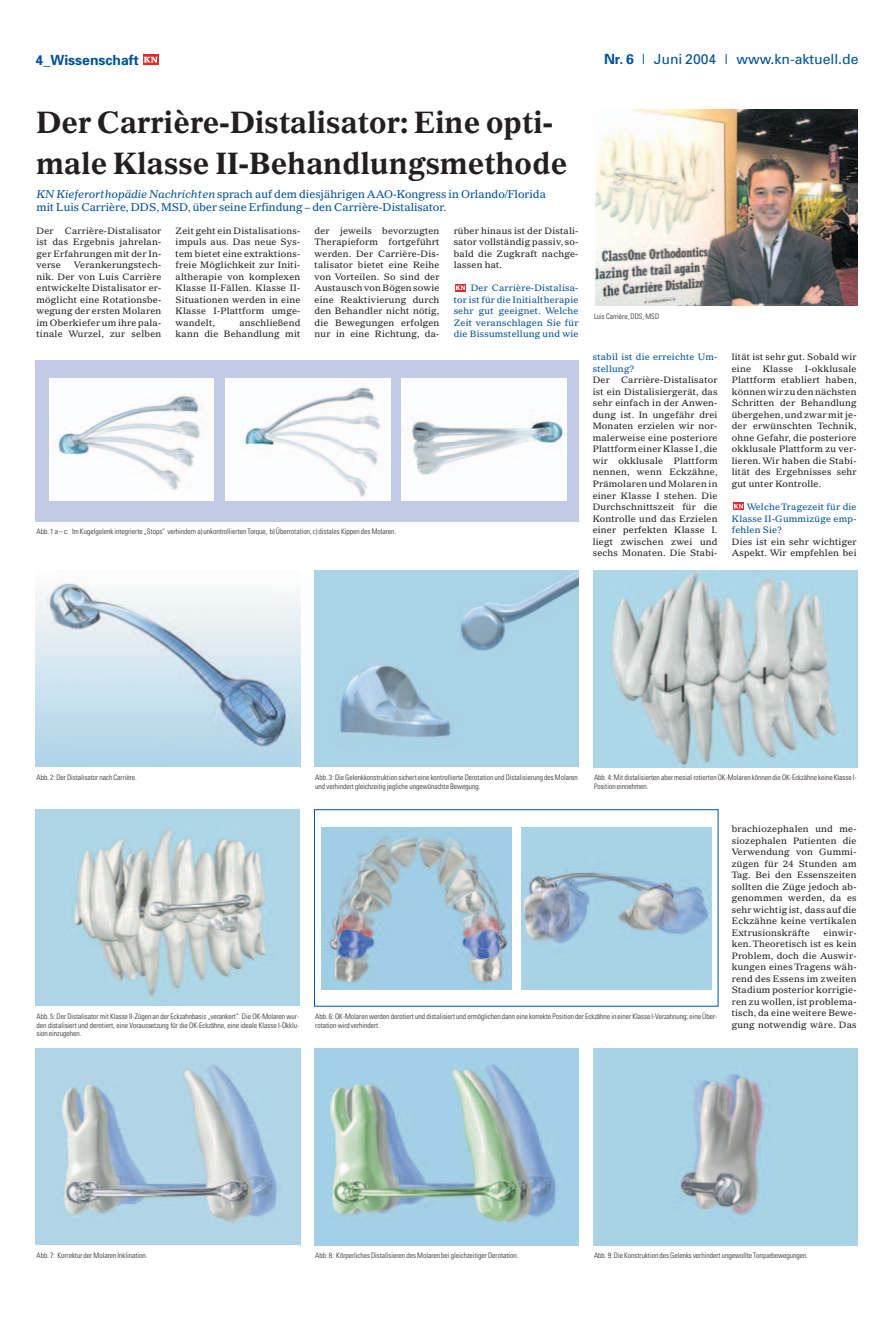
<style>
.page{position:relative;width:893px;height:1333px;background:#fff}
.page>*{position:absolute;margin:0;border:0;box-sizing:border-box;transform-origin:0 0}
.t1{font:700 30px/40.5px "Gazette LH";color:#231f20}
.t2{font:14px "Univers";color:#01529a}
.t3{font:700 14px "Univers";color:#01529a}
.t4{font:11px/13.2px "Gazette LH";color:#01529a}
.t5{font:9px/11.5px "Gazette LH";letter-spacing:.02em;color:#231f20;text-align:justify}
.t6{font:9px/11.5px "Gazette LH";letter-spacing:.02em;color:#01529a;text-align:justify}
.t7{font:300 condensed 7.5px/8.8px "Univers";color:#231f20}
.s1{font-weight:700}
.s2{font-style:italic}
</style>
<div class="page">
<svg style="left:143px;top:54px;width:16px;height:10px"></svg>
<svg style="left:144px;top:57px;width:14px;height:6px"></svg>
<svg style="left:733px;top:502px;width:11px;height:8px"></svg>
<svg style="left:734px;top:504px;width:9px;height:4px"></svg>
<svg style="left:455px;top:284px;width:11px;height:7px"></svg>
<svg style="left:455px;top:286px;width:10px;height:4px"></svg>
<img style="left:596px;top:110px;width:262px;height:196px">
<img style="left:36px;top:580px;width:264px;height:187px">
<img style="left:593px;top:571px;width:265px;height:196px">
<img style="left:36px;top:809px;width:264px;height:197px">
<div style="left:314px;top:809px;width:404px;height:197px;border:1px solid #01529a"></div>
<img style="left:314px;top:571px;width:265px;height:196px">
<img style="left:314px;top:1048px;width:265px;height:197px">
<div style="left:36px;top:360px;width:543px;height:161px;background:#c3cbe4"></div>
<img style="left:49px;top:378px;width:165px;height:122px">
<img style="left:402px;top:378px;width:164px;height:122px">
<img style="left:226px;top:378px;width:164px;height:122px">
<img style="left:322px;top:827px;width:189px;height:162px">
<img style="left:521px;top:827px;width:190px;height:162px">
<img style="left:36px;top:1048px;width:264px;height:197px">
<img style="left:593px;top:1048px;width:265px;height:197px">
<h2 class="t3" style="left:36px;top:54px;width:105px">4_Wissenschaft</h2>
<h2 class="t2" style="left:604px;top:54px;width:256px"><span class="s1">Nr. 6</span> | Juni 2004 | www.kn-aktuell.de</h2>
<h1 class="t1" style="left:37px;top:105px;width:532px">Der Carrière-Distalisator: Eine opti&shy;male Klasse II-Behandlungsmethode</h1>
<p class="t4" style="left:37px;top:189px;width:511px"><span class="s2">KN Kieferorthopädie Nachrichten</span> sprach auf dem diesjährigen AAO-Kongress in Orlando/Florida mit Luis Carrière, DDS, MSD, über seine Erfindung – den Carrière-Distalisator.</p>
<p class="t5" style="left:37px;top:226px;width:126px">Der Carrière-Distalisator ist das Ergebnis jahrelan&shy;ger Erfahrungen mit der In&shy;verse</p>
<p class="t5" style="left:37px;top:260px;width:126px;text-indent:37px">Verankerungstech&shy;nik. Der von Luis Carrière entwickelte Distalisator er&shy;möglicht eine Rotationsbe&shy;wegung der ersten Molaren im Oberkiefer um ihre pala&shy;tinale Wurzel, zur selben</p>
<p class="t5" style="left:176px;top:226px;width:126px">Zeit geht ein Distalisations&shy;impuls aus. Das neue Sys&shy;tem bietet eine extraktions&shy;freie Möglichkeit zur Initi&shy;altherapie von komplexen Klasse II-Fällen. Klasse II-Situationen werden in eine Klasse I-Plattform umge&shy;wandelt,</p>
<p class="t5" style="left:176px;top:318px;width:126px;text-align:right">anschließend<br>kann die Behandlung mit</p>
<p class="t5" style="left:315px;top:226px;width:126px">der jeweils bevorzugten Therapieform fortgeführt werden. Der Carrière-Dis&shy;talisator bietet eine Reihe von Vorteilen. So sind der Austausch von Bögen sowie eine Reaktivierung durch den Behandler nicht nötig, die Bewegungen erfolgen nur in eine Richtung, da-</p>
<p class="t5" style="left:454px;top:226px;width:126px">rüber hinaus ist der Distali&shy;sator vollständig passiv, so&shy;bald die Zugkraft nachge&shy;lassen hat.</p>
<p class="t6" style="left:454px;top:283px;width:126px;text-indent:17px">Der Carrière-Distalisa&shy;tor ist für die Initialtherapie sehr gut geeignet. Welche Zeit veranschlagen Sie für die Bissumstellung und wie</p>
<p class="t7" style="left:37px;top:528px;width:361px">Abb. 1 a – c: Im Kugelgelenk integrierte „Stops“ verhindern a) unkontrollierten Torque, b) Überrotation, c) distales Kippen des Molaren.</p>
<p class="t7" style="left:594px;top:313px;width:67px">Luis Carrière, DDS, MSD</p>
<p class="t6" style="left:593px;top:352px;width:126px">stabil ist die erreichte Um&shy;stellung?</p>
<p class="t5" style="left:593px;top:375px;width:126px">Der Carrière-Distalisator ist ein Distalisiergerät, das sehr einfach in der Anwen&shy;dung ist. In ungefähr drei Monaten erzielen wir nor&shy;malerweise eine posteriore Plattform einer Klasse I ,die wir okklusale Plattform nennen, wenn Eckzähne, Prämolaren und Molaren in einer Klasse I stehen. Die Durchschnittszeit für die Kontrolle und das Erzielen einer perfekten Klasse I. liegt zwischen zwei und sechs Monaten. Die Stabi-</p>
<p class="t5" style="left:732px;top:352px;width:126px">lität ist sehr gut. Sobald wir eine</p>
<p class="t5" style="left:732px;top:364px;width:126px;text-indent:73px">I-okklusale Plattform etabliert haben, können wir zu den nächsten Schritten der Behandlung übergehen, und zwar mit je&shy;der erwünschten Technik, ohne Gefahr, die posteriore okklusale Plattform zu ver&shy;lieren. Wir haben die Stabi&shy;lität des Ergebnisses sehr gut unter Kontrolle.</p>
<p class="t6" style="left:732px;top:502px;width:126px;text-indent:15px">Welche Tragezeit für die Klasse II-Gummizüge emp&shy;fehlen Sie?</p>
<p class="t5" style="left:732px;top:536px;width:126px">Dies ist ein sehr wichtiger<br>Aspekt. Wir empfehlen bei</p>
<p class="t5" style="left:763px;top:364px;width:32px">Klasse</p>
<p class="t7" style="left:37px;top:773px;width:102px">Abb. 2: Der Distalisator nach Carrière.</p>
<p class="t7" style="left:594px;top:773px;width:264px">Abb. 4: Mit distalisierten aber mesial rotierten OK-Molaren können die OK-Eckzähne keine Klasse I-<br>Position einnehmen.</p>
<p class="t7" style="left:315px;top:773px;width:264px">Abb. 3: Die Gelenkkonstruktion sichert eine kontrollierte Derotation und Distalisierung des Molaren und verhindert gleichzeitig jegliche ungewünschte Bewegung.</p>
<p class="t7" style="left:37px;top:1012px;width:264px;text-align:justify">Abb. 5: Der Distalisator mit Klasse II-Zügen an der Eckzahnbasis „verankert“. Die OK-Molaren wur&shy;den distalisiert und derotiert, eine Voraussetzung für die OK-Eckzähne, eine ideale Klasse I-Okklu&shy;sion einzugehen.</p>
<p class="t7" style="left:315px;top:1012px;width:403px">Abb. 6: OK-Molaren werden derotiert und distalisiert und ermöglichen dann eine korrekte Position der Eckzähne in einer Klasse I-Verzahnung; eine Über&shy;rotation wird verhindert.</p>
<p class="t5" style="left:732px;top:824px;width:126px">brachiozephalen und me&shy;siozephalen Patienten die Verwendung von Gummi&shy;zügen für 24 Stunden am Tag. Bei den Essenszeiten sollten die Züge jedoch ab&shy;genommen werden, da es sehr wichtig ist, dass auf die Eckzähne keine vertikalen Extrusionskräfte</p>
<p class="t5" style="left:732px;top:927px;width:126px;text-indent:92px">einwir&shy;ken. Theoretisch ist es kein Problem, doch die Auswir&shy;kungen eines Tragens wäh&shy;rend des Essens im zweiten Stadium posterior korrigie&shy;ren zu wollen, ist problema&shy;tisch, da eine weitere Bewe&shy;gung notwendig wäre. Das</p>
<p class="t7" style="left:37px;top:1251px;width:113px">Abb. 7: Korrektur der Molaren Inklination.</p>
<p class="t7" style="left:594px;top:1251px;width:216px">Abb. 9: Die Konstruktion des Gelenks verhindert ungewollte Torquebewegungen.</p>
<p class="t7" style="left:315px;top:1251px;width:205px">Abb. 8: Körperliches Distalisieren des Molaren bei gleichzeitiger Derotation.</p>
</div>
